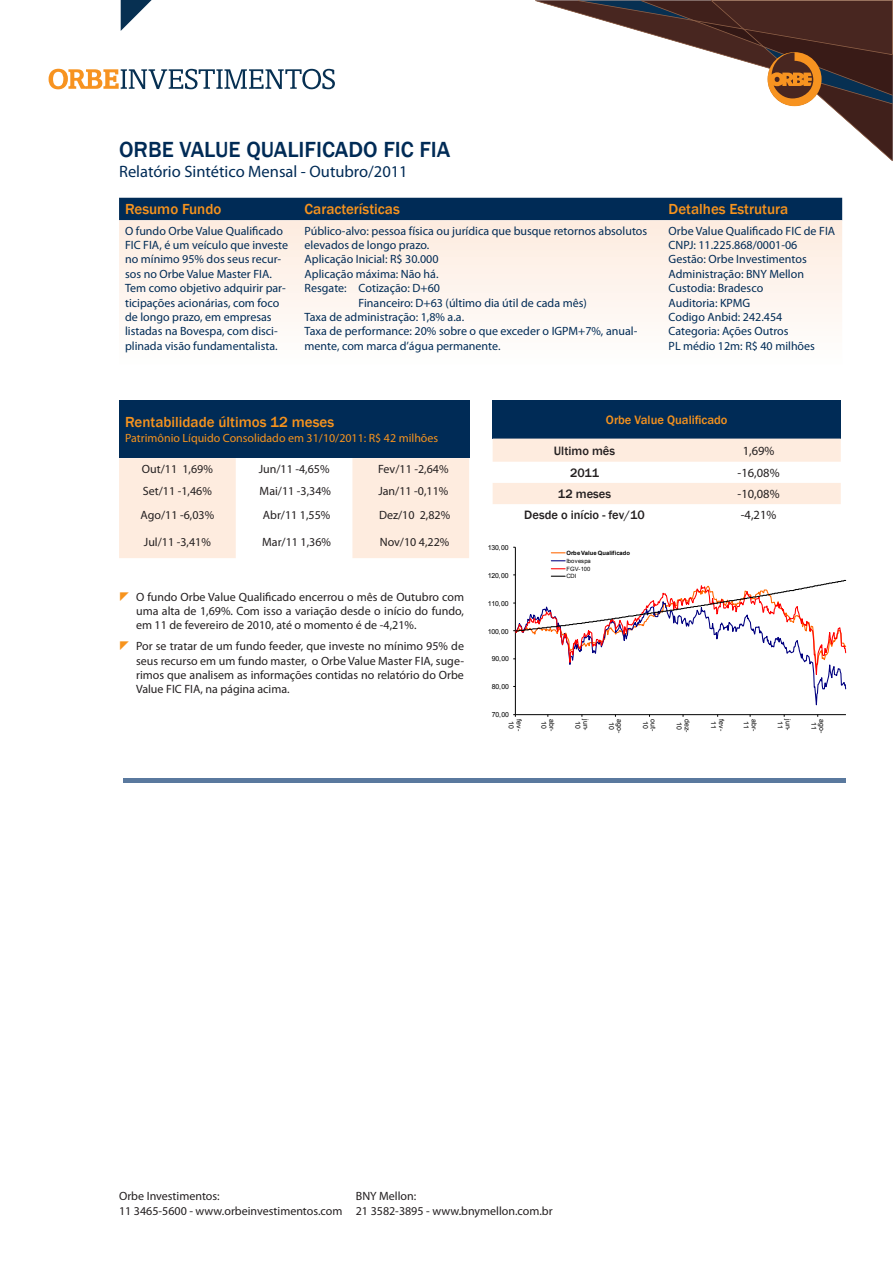
<style>
.page{position:relative;width:893px;height:1263px;background:#fff}
.page>*{position:absolute;margin:0;border:0;box-sizing:border-box;transform-origin:0 0}
.titulo{font:500 22.5px "Franklin Gothic";color:#002b56}
.subtitulo{font:16.5px "Myriad Pro";color:#002b56}
.título_tabela{font:500 15px "Franklin Gothic";color:#f7931d}
.esquerda_tabela_2{font:500 12.45px "Franklin Gothic";color:#231f20}
.tabela_1{font:12.45px "Myriad Pro";color:#231f20}
.título_tabela_2{font:500 12.45px "Franklin Gothic";color:#f7931d}
.tabela_3{font:12px/14.4px "Myriad Pro";color:#002b56}
.bullets{font:12px/14.4px "Myriad Pro";color:#231f20;text-align:justify}
.tabela_1-2{font:12px "Myriad Pro";color:#231f20}
.texto_corrido{font:12px "Myriad Pro";color:#231f20}
.tabela_1-3{font:12px "Myriad Pro";color:#f7931d}
.t1{font:6.9px/7.9px "Arial";letter-spacing:-.02em;color:#000;text-align:center}
.t2{font:700 5.85px/7.8px "Arial";letter-spacing:-.005em;color:#000}
.s1{font-weight:400}
</style>
<div class="page">
<svg style="left:49px;top:69px;width:286px;height:20px"></svg>
<svg style="left:121px;top:0;width:31px;height:31px"></svg>
<svg style="left:535px;top:0;width:358px;height:161px"></svg>
<div style="left:119px;top:400px;width:350px;height:58px;background:#002b56"></div>
<svg style="left:119px;top:458px;width:350px;height:100px"></svg>
<div style="left:493px;top:400px;width:348px;height:39px;background:#002b56"></div>
<svg style="left:493px;top:439px;width:348px;height:65px"></svg>
<div style="left:119px;top:198px;width:723px;height:22px;background:#002b56"></div>
<svg style="left:119px;top:220px;width:723px;height:102px"></svg>
<div style="left:123px;top:778px;width:723px;height:5px;background:#5a799e"></div>
<hr style="left:515px;top:547px;width:1px;height:168px;background:#000">
<svg style="left:551px;top:552px;width:14px;height:1px"></svg>
<svg style="left:551px;top:560px;width:14px;height:1px"></svg>
<svg style="left:551px;top:568px;width:14px;height:1px"></svg>
<svg style="left:513px;top:575px;width:333px;height:142px"></svg>
<p class="titulo" style="left:119px;top:136px;width:333px">ORBE VALUE QUALIFICADO FIC FIA</p>
<p class="subtitulo" style="left:119px;top:161px;width:290px">Relatório Sintético Mensal - Outubro/2011</p>
<p class="título_tabela" style="left:125px;top:200px;width:98px">Resumo Fundo</p>
<p class="título_tabela" style="left:305px;top:200px;width:97px">Características</p>
<p class="título_tabela" style="left:669px;top:200px;width:121px">Detalhes Estrutura</p>
<p class="tabela_3" style="left:125px;top:223px;width:165px">O fundo Orbe Value Qualificado<br>FIC FIA, é um veículo que investe no mínimo 95% dos seus recur&shy;sos no Orbe Value Master FIA.<br>Tem como objetivo adquirir par&shy;ticipações acionárias, com foco de longo prazo, em empresas listadas na Bovespa, com disci&shy;plinada visão fundamentalista.</p>
<p class="tabela_3" style="left:305px;top:223px;width:344px">Público-alvo: pessoa física ou jurídica que busque retornos absolutos elevados de longo prazo.</p>
<p class="tabela_3" style="left:669px;top:223px;width:168px">Orbe Value Qualificado FIC de FIA</p>
<p class="tabela_3" style="left:669px;top:238px;width:130px">CNPJ: 11.225.868/0001-06</p>
<p class="tabela_3" style="left:669px;top:252px;width:140px">Gestão: Orbe Investimentos</p>
<p class="tabela_3" style="left:669px;top:266px;width:137px">Administração: BNY Mellon</p>
<p class="tabela_3" style="left:669px;top:281px;width:96px">Custodia: Bradesco</p>
<p class="tabela_3" style="left:669px;top:295px;width:83px">Auditoria: KPMG</p>
<p class="tabela_3" style="left:669px;top:310px;width:115px">Codigo Anbid: 242.454</p>
<p class="tabela_3" style="left:669px;top:324px;width:121px">Categoria: Ações Outros</p>
<p class="tabela_3" style="left:669px;top:338px;width:148px">PL médio 12m: R$ 40 milhões</p>
<p class="tabela_3" style="left:305px;top:252px;width:135px">Aplicação Inicial: R$ 30.000</p>
<p class="tabela_3" style="left:305px;top:266px;width:135px">Aplicação máxima: Não há.</p>
<p class="tabela_3" style="left:305px;top:281px;width:137px">Resgate: Cotização: D+60</p>
<p class="tabela_3" style="left:359px;top:295px;width:230px">Financeiro: D+63 (último dia útil de cada mês)</p>
<p class="tabela_3" style="left:305px;top:310px;width:161px">Taxa de administração: 1,8% a.a.</p>
<p class="tabela_3" style="left:305px;top:324px;width:334px">Taxa de performance: 20% sobre o que exceder o IGPM+7%, anual&shy;mente, com marca d’água permanente.</p>
<p class="título_tabela" style="left:125px;top:413px;width:211px">Rentabilidade últimos 12 meses</p>
<p class="tabela_1-3" style="left:125px;top:430px;width:315px">Patrimônio Líquido Consolidado em 31/10/2011: R$ 42 milhões</p>
<p class="tabela_1-2" style="left:142px;top:462px;width:72px">Out/11 1,69%</p>
<p class="tabela_1-2" style="left:259px;top:462px;width:72px">Jun/11 -4,65%</p>
<p class="tabela_1-2" style="left:378px;top:462px;width:72px">Fev/11 -2,64%</p>
<p class="tabela_1-2" style="left:143px;top:484px;width:71px">Set/11 -1,46%</p>
<p class="tabela_1-2" style="left:260px;top:484px;width:73px">Mai/11 -3,34%</p>
<p class="tabela_1-2" style="left:378px;top:484px;width:71px">Jan/11 -0,11%</p>
<p class="tabela_1-2" style="left:141px;top:507px;width:75px">Ago/11 -6,03%</p>
<p class="tabela_1-2" style="left:263px;top:507px;width:69px">Abr/11 1,55%</p>
<p class="tabela_1-2" style="left:379px;top:507px;width:73px">Dez/10 2,82%</p>
<p class="tabela_1-2" style="left:144px;top:535px;width:68px">Jul/11 -3,41%</p>
<p class="tabela_1-2" style="left:262px;top:535px;width:70px">Mar/11 1,36%</p>
<p class="tabela_1-2" style="left:380px;top:535px;width:71px">Nov/10 4,22%</p>
<p class="bullets" style="left:136px;top:589px;width:329px">O fundo Orbe Value Qualificado encerrou o mês de Outubro com uma alta de 1,69%. Com isso a variação desde o início do fundo, em 11 de fevereiro de 2010, até o momento é de -4,21%.</p>
<p class="bullets" style="left:136px;top:639px;width:329px">Por se tratar de um fundo feeder, que investe no mínimo 95% de seus recurso em um fundo master, o Orbe Value Master FIA, suge&shy;rimos que analisem as informações contidas no relatório do Orbe Value FIC FIA, na página acima.</p>
<p class="t1" style="left:488px;top:543px;width:22px">130,00</p>
<p class="t1" style="left:488px;top:571px;width:22px">120,00</p>
<p class="t1" style="left:488px;top:599px;width:22px">110,00</p>
<p class="t1" style="left:488px;top:627px;width:22px">100,00</p>
<p class="t1" style="left:492px;top:655px;width:19px">90,00</p>
<p class="t1" style="left:492px;top:683px;width:19px">80,00</p>
<p class="título_tabela_2" style="left:606px;top:412px;width:123px">Orbe Value Qualificado</p>
<p class="esquerda_tabela_2" style="left:554px;top:443px;width:63px">Ultimo mês</p>
<p class="tabela_1" style="left:743px;top:443px;width:33px">1,69%</p>
<p class="esquerda_tabela_2" style="left:570px;top:465px;width:30px">2011</p>
<p class="tabela_1" style="left:738px;top:465px;width:43px">-16,08%</p>
<p class="esquerda_tabela_2" style="left:558px;top:486px;width:55px">12 meses</p>
<p class="tabela_1" style="left:738px;top:486px;width:43px">-10,08%</p>
<p class="esquerda_tabela_2" style="left:524px;top:507px;width:122px">Desde o início - fev/10</p>
<p class="tabela_1" style="left:741px;top:508px;width:37px">-4,21%</p>
<p class="t2" style="left:566px;top:549px;width:65px">Orbe Value Qualificado<br><span class="s1">Ibovespa<br>FGV-100<br>CDI</span></p>
<p class="t1" style="left:492px;top:711px;width:19px">70,00</p>
<p class="t1" style="left:523px;top:719px;width:14px;rotate:90deg">fev-<br>10</p>
<p class="t1" style="left:556px;top:719px;width:14px;rotate:90deg">abr-<br>10</p>
<p class="t1" style="left:590px;top:719px;width:13px;text-align:left;rotate:90deg">jun-<br>10</p>
<p class="t1" style="left:623px;top:719px;width:16px;rotate:90deg">ago-<br>10</p>
<p class="t1" style="left:657px;top:719px;width:14px;rotate:90deg">out-<br>10</p>
<p class="t1" style="left:691px;top:719px;width:15px;rotate:90deg">dez-<br>10</p>
<p class="t1" style="left:725px;top:719px;width:14px;rotate:90deg">fev-<br>11</p>
<p class="t1" style="left:758px;top:719px;width:14px;rotate:90deg">abr-<br>11</p>
<p class="t1" style="left:792px;top:719px;width:13px;text-align:left;rotate:90deg">jun-<br>11</p>
<p class="t1" style="left:826px;top:719px;width:16px;rotate:90deg">ago-<br>11</p>
<p class="bullets" style="left:119px;top:1189px;width:102px">Orbe Investimentos:</p>
<p class="texto_corrido" style="left:119px;top:1203px;width:225px">11 3465-5600 - www.orbeinvestimentos.com</p>
<p class="bullets" style="left:356px;top:1189px;width:62px">BNY Mellon:</p>
<p class="texto_corrido" style="left:356px;top:1203px;width:198px">21 3582-3895 - www.bnymellon.com.br</p>
</div>
